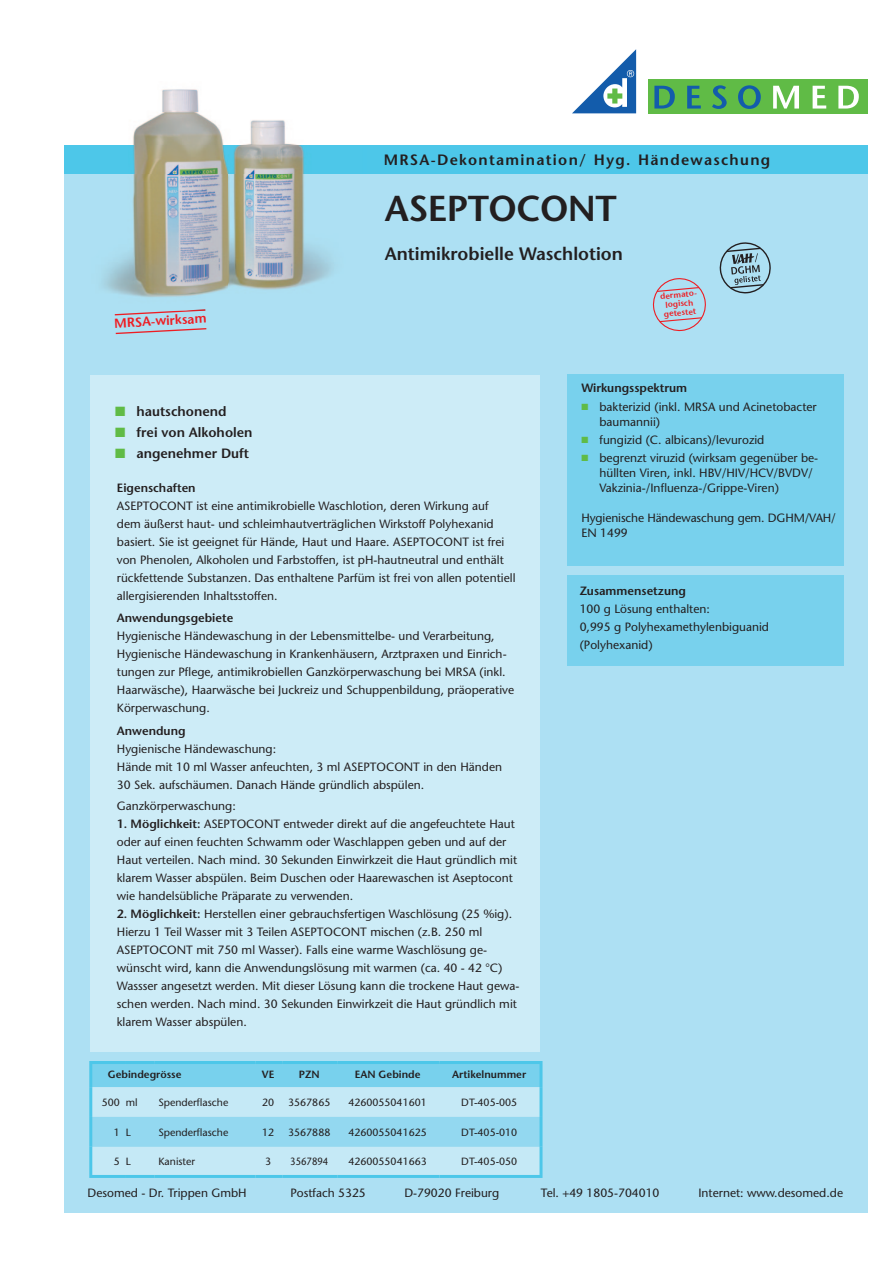
<style>
.page{position:relative;width:893px;height:1263px;background:#fff}
.page>*{position:absolute;margin:0;border:0;box-sizing:border-box;transform-origin:0 0}
.t1{font:600 36px "Stone Sans Std";letter-spacing:-.015em;color:#231f20}
.t2{font:600 18px "Stone Sans Std";color:#231f20}
.t3{font:600 15px "Stone Sans Std";letter-spacing:.085em;color:#231f20}
.t4{font:600 13.5px "Stone Sans Std";color:#231f20}
.t5{font:600 13.2px "Stone Sans Std";color:#ee1d23}
.t6{font:500 12px/18px "Stone Sans Std";color:#231f20}
.t7{font:600 12px "Stone Sans Std";color:#231f20}
.t8{font:500 10.5px "Stone Sans Std";color:#231f20}
.t9{font:600 10.5px "Stone Sans Std";color:#231f20}
.t10{font:500 10.5px "Stone Sans Std";color:#231f20;scale:.9 1}
.t11{font:600 8.25px/9px "Stone Sans Std";color:#ee1d23}
.s1{color:#60bb46}
.s2{font-weight:600}
</style>
<div class="page">
<div style="left:64px;top:156px;width:803px;height:1056px;background:#ade0f3"></div>
<div style="left:64px;top:145px;width:803px;height:29px;background:#4dc7e9"></div>
<svg style="left:115px;top:328px;width:92px;height:7px"></svg>
<div style="left:648px;top:79px;width:219px;height:34px;background:#60bb46"></div>
<svg style="left:572px;top:49px;width:64px;height:64px"></svg>
<svg style="left:654px;top:86px;width:21px;height:23px"></svg>
<svg style="left:687px;top:86px;width:14px;height:23px"></svg>
<svg style="left:712px;top:85px;width:15px;height:24px"></svg>
<svg style="left:738px;top:85px;width:23px;height:24px"></svg>
<svg style="left:773px;top:86px;width:26px;height:23px"></svg>
<svg style="left:813px;top:86px;width:13px;height:23px"></svg>
<svg style="left:838px;top:86px;width:21px;height:23px"></svg>
<div style="left:90px;top:375px;width:450px;height:676px;background:#cdecf7"></div>
<div style="left:567px;top:575px;width:276px;height:90px;background:#78d1ed"></div>
<div style="left:567px;top:374px;width:276px;height:192px;background:#78d1ed"></div>
<svg style="left:92px;top:1064px;width:447px;height:111px;background:#a7dff2"></svg>
<hr style="left:89px;top:1064px;width:3px;height:23px;background:#4dc7e9">
<hr style="left:89px;top:1061px;width:37px;height:3px;background:#4dc7e9">
<hr style="left:126px;top:1061px;width:28px;height:3px;background:#4dc7e9">
<hr style="left:154px;top:1061px;width:101px;height:3px;background:#4dc7e9">
<hr style="left:255px;top:1061px;width:28px;height:3px;background:#4dc7e9">
<hr style="left:283px;top:1061px;width:55px;height:3px;background:#4dc7e9">
<hr style="left:338px;top:1061px;width:101px;height:3px;background:#4dc7e9">
<hr style="left:439px;top:1061px;width:103px;height:3px;background:#4dc7e9">
<hr style="left:539px;top:1064px;width:3px;height:23px;background:#4dc7e9">
<hr style="left:89px;top:1087px;width:3px;height:30px;background:#4dc7e9">
<hr style="left:539px;top:1087px;width:3px;height:30px;background:#4dc7e9">
<hr style="left:89px;top:1117px;width:3px;height:30px;background:#4dc7e9">
<hr style="left:539px;top:1117px;width:3px;height:30px;background:#4dc7e9">
<hr style="left:89px;top:1147px;width:3px;height:28px;background:#4dc7e9">
<hr style="left:89px;top:1175px;width:37px;height:3px;background:#4dc7e9">
<hr style="left:126px;top:1175px;width:28px;height:3px;background:#4dc7e9">
<hr style="left:154px;top:1175px;width:101px;height:3px;background:#4dc7e9">
<hr style="left:255px;top:1175px;width:28px;height:3px;background:#4dc7e9">
<hr style="left:283px;top:1175px;width:55px;height:3px;background:#4dc7e9">
<hr style="left:338px;top:1175px;width:101px;height:3px;background:#4dc7e9">
<hr style="left:539px;top:1147px;width:3px;height:28px;background:#4dc7e9">
<hr style="left:439px;top:1175px;width:103px;height:3px;background:#4dc7e9">
<svg style="left:652px;top:278px;width:54px;height:54px"></svg>
<img style="left:102px;top:89px;width:232px;height:221px">
<svg style="left:115px;top:309px;width:90px;height:6px"></svg>
<svg style="left:719px;top:242px;width:52px;height:52px"></svg>
<p class="t3" style="left:384px;top:151px;width:388px">MRSA-Dekontamination/ Hyg. Händewaschung</p>
<p class="t5" style="left:114px;top:315px;width:94px;rotate:-3deg">MRSA-wirksam</p>
<h1 class="t1" style="left:385px;top:187px;width:234px">ASEPTOCONT</h1>
<h2 class="t2" style="left:385px;top:243px;width:240px">Antimikrobielle Waschlotion</h2>
<p class="t11" style="left:660px;top:292px;width:40px;rotate:-5deg">dermato&shy;logisch getestet</p>
<p class="t4" style="left:115px;top:403px;width:113px"><span class="s1">■</span> hautschonend</p>
<p class="t4" style="left:115px;top:424px;width:139px"><span class="s1">■</span> frei von Alkoholen</p>
<p class="t4" style="left:115px;top:445px;width:135px"><span class="s1">■</span> angenehmer Duft</p>
<p class="t7" style="left:117px;top:480px;width:80px">Eigenschaften</p>
<p class="t6" style="left:117px;top:497px;width:400px">ASEPTOCONT ist eine antimikrobielle Waschlotion, deren Wirkung auf dem äußerst haut- und schleimhautverträglichen Wirkstoff Polyhexanid basiert. Sie ist geeignet für Hände, Haut und Haare. ASEPTOCONT ist frei von Phenolen, Alkoholen und Farbstoffen, ist pH-hautneutral und enthält rückfettende Substanzen. Das enthaltene Parfüm ist frei von allen potentiell allergisierenden Inhaltsstoffen.</p>
<p class="t7" style="left:117px;top:611px;width:118px">Anwendungsgebiete</p>
<p class="t6" style="left:117px;top:627px;width:399px">Hygienische Händewaschung in der Lebensmittelbe- und Verarbeitung, Hygienische Händewaschung in Krankenhäusern, Arztpraxen und Einrich&shy;tungen zur Pflege, antimikrobiellen Ganzkörperwaschung bei MRSA (inkl.<br>Haarwäsche), Haarwäsche bei Juckreiz und Schuppenbildung, präoperative Körperwaschung.</p>
<p class="t7" style="left:117px;top:723px;width:70px">Anwendung</p>
<p class="t6" style="left:117px;top:740px;width:387px">Hygienische Händewaschung:<br>Hände mit 10 ml Wasser anfeuchten, 3 ml ASEPTOCONT in den Händen<br>30 Sek. aufschäumen. Danach Hände gründlich abspülen.</p>
<p class="t6" style="left:117px;top:797px;width:120px">Ganzkörperwaschung:</p>
<p class="t6" style="left:117px;top:815px;width:402px"><span class="s2">1. Möglichkeit:</span> ASEPTOCONT entweder direkt auf die angefeuchtete Haut oder auf einen feuchten Schwamm oder Waschlappen geben und auf der Haut verteilen. Nach mind. 30 Sekunden Einwirkzeit die Haut gründlich mit klarem Wasser abspülen. Beim Duschen oder Haarewaschen ist Aseptocont wie handelsübliche Präparate zu verwenden.</p>
<p class="t6" style="left:117px;top:905px;width:404px"><span class="s2">2. Möglichkeit:</span> Herstellen einer gebrauchsfertigen Waschlösung (25 %ig).<br>Hierzu 1 Teil Wasser mit 3 Teilen ASEPTOCONT mischen (z.B. 250 ml ASEPTOCONT mit 750 ml Wasser). Falls eine warme Waschlösung ge&shy;wünscht wird, kann die Anwendungslösung mit warmen (ca. 40 - 42 °C)<br>Wassser angesetzt werden. Mit dieser Lösung kann die trockene Haut gewa&shy;schen werden. Nach mind. 30 Sekunden Einwirkzeit die Haut gründlich mit klarem Wasser abspülen.</p>
<p class="t7" style="left:581px;top:380px;width:107px">Wirkungsspektrum</p>
<p class="t6" style="left:599px;top:399px;width:219px;line-height:15px;text-indent:-18px"><span class="s1">■</span> bakterizid (inkl. MRSA und Acinetobacter baumannii)</p>
<p class="t6" style="left:581px;top:431px;width:184px"><span class="s1">■</span> fungizid (C. albicans)/levurozid</p>
<p class="t6" style="left:599px;top:450px;width:220px;line-height:15px;text-indent:-18px"><span class="s1">■</span> begrenzt viruzid (wirksam gegenüber be&shy;hüllten Viren, inkl. HBV/HIV/HCV/BVDV/<br>Vakzinia-/Influenza-/Grippe-Viren)</p>
<p class="t6" style="left:581px;top:510px;width:256px;line-height:15px">Hygienische Händewaschung gem. DGHM/VAH/<br>EN 1499</p>
<p class="t7" style="left:580px;top:583px;width:108px">Zusammensetzung</p>
<p class="t6" style="left:580px;top:599px;width:191px">100 g Lösung enthalten:<br>0,995 g Polyhexamethylenbiguanid (Polyhexanid)</p>
<p class="t9" style="left:108px;top:1068px;width:75px">Gebindegrösse</p>
<p class="t9" style="left:262px;top:1068px;width:14px">VE</p>
<p class="t9" style="left:299px;top:1068px;width:22px">PZN</p>
<p class="t9" style="left:355px;top:1068px;width:67px">EAN Gebinde</p>
<p class="t9" style="left:452px;top:1068px;width:75px">Artikelnummer</p>
<p class="t8" style="left:102px;top:1096px;width:37px">500 ml</p>
<p class="t8" style="left:158px;top:1096px;width:72px">Spenderflasche</p>
<p class="t8" style="left:262px;top:1096px;width:14px">20</p>
<p class="t8" style="left:288px;top:1096px;width:44px">3567865</p>
<p class="t8" style="left:348px;top:1096px;width:80px">4260055041601</p>
<p class="t8" style="left:461px;top:1096px;width:57px">DT-405-005</p>
<p class="t8" style="left:114px;top:1126px;width:19px">1 L</p>
<p class="t8" style="left:158px;top:1126px;width:72px">Spenderflasche</p>
<p class="t8" style="left:262px;top:1126px;width:14px">12</p>
<p class="t8" style="left:288px;top:1126px;width:44px">3567888</p>
<p class="t8" style="left:348px;top:1126px;width:80px">4260055041625</p>
<p class="t8" style="left:461px;top:1126px;width:57px">DT-405-010</p>
<p class="t8" style="left:114px;top:1155px;width:19px">5 L</p>
<p class="t8" style="left:158px;top:1155px;width:38px">Kanister</p>
<p class="t8" style="left:265px;top:1155px;width:8px">3</p>
<p class="t10" style="left:290px;top:1155px;width:44px">3567894</p>
<p class="t8" style="left:348px;top:1155px;width:80px">4260055041663</p>
<p class="t8" style="left:461px;top:1155px;width:57px">DT-405-050</p>
<p class="t6" style="left:88px;top:1184px;width:161px">Desomed - Dr. Trippen GmbH</p>
<p class="t6" style="left:290px;top:1184px;width:77px">Postfach 5325</p>
<p class="t6" style="left:404px;top:1184px;width:96px">D-79020 Freiburg</p>
<p class="t6" style="left:541px;top:1184px;width:120px">Tel. +49 1805-704010</p>
<p class="t6" style="left:698px;top:1184px;width:146px">Internet: www.desomed.de</p>
</div>
